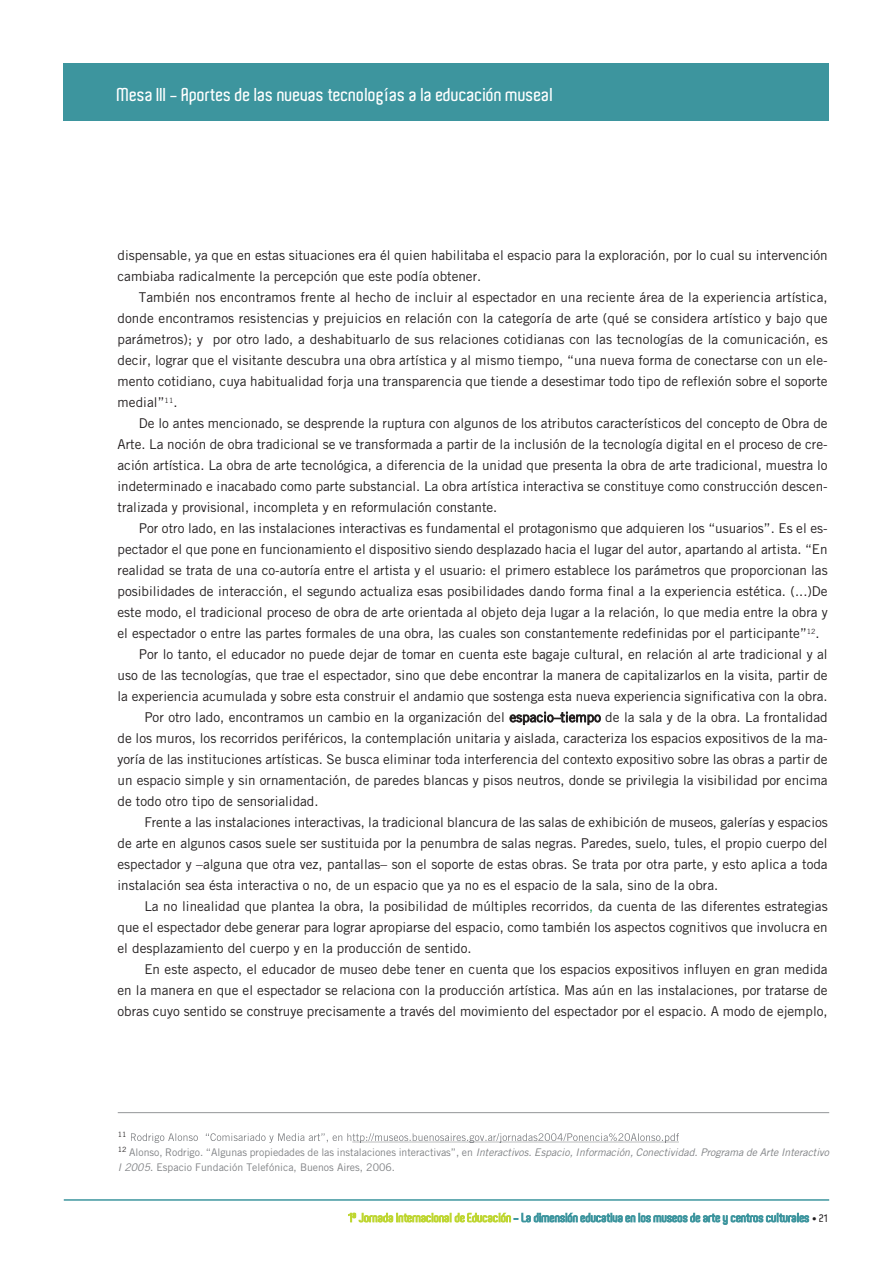
<style>
.page{position:relative;width:893px;height:1263px;background:#fff}
.page>*{position:absolute;margin:0;border:0;box-sizing:border-box;transform-origin:0 0}
.t1{font:600 18px "Aldo";color:#fff}
.t2{font:13.5px/21px "Trade Gothic";color:#231f20;text-align:justify}
.t3{font:600 12px "Aldo";color:#3d959e}
.t4{font:10.5px/15px "Trade Gothic";color:#808285}
.t5{font:7.2px "Trade Gothic";color:#231f20}
.s1{color:#119246}
.s2{font-style:italic}
.s3{color:#bed630}
.s4{font-family:"Trade Gothic";font-weight:400;font-size:9px;color:#231f20}
.s5{font-size:10.5px;color:#231f20}
</style>
<div class="page">
<div style="left:64px;top:64px;width:765px;height:57px;background:#3d959e"></div>
<hr style="left:64px;top:1199px;width:765px;height:2px;background:#3d959e">
<svg style="left:131px;top:1133px;width:89px;height:10px"></svg>
<svg style="left:352px;top:1133px;width:79px;height:10px"></svg>
<hr style="left:118px;top:1112px;width:711px;height:1px;background:#939598">
<h1 class="t1" style="left:117px;top:84px;width:438px">Mesa III - Aportes de las nuevas tecnologías a la educación museal</h1>
<p class="t2" style="left:118px;top:245px;width:712px">dispensable, ya que en estas situaciones era él quien habilitaba el espacio para la exploración, por lo cual su intervención cambiaba radicalmente la percepción que este podía obtener.</p>
<p class="t2" style="left:118px;top:287px;width:712px;text-indent:21px">También nos encontramos frente al hecho de incluir al espectador en una reciente área de la experiencia artística, donde encontramos resistencias y prejuicios en relación con la categoría de arte (qué se considera artístico y bajo que parámetros); y por otro lado, a deshabituarlo de sus relaciones cotidianas con las tecnologías de la comunicación, es decir, lograr que el visitante descubra una obra artística y al mismo tiempo, “una nueva forma de conectarse con un ele&shy;mento cotidiano, cuya habitualidad forja una transparencia que tiende a desestimar todo tipo de reflexión sobre el soporte medial”<sup>11</sup>.</p>
<p class="t2" style="left:118px;top:413px;width:712px;text-indent:21px">De lo antes mencionado, se desprende la ruptura con algunos de los atributos característicos del concepto de Obra de Arte. La noción de obra tradicional se ve transformada a partir de la inclusión de la tecnología digital en el proceso de cre&shy;ación artística. La obra de arte tecnológica, a diferencia de la unidad que presenta la obra de arte tradicional, muestra lo indeterminado e inacabado como parte substancial. La obra artística interactiva se constituye como construcción descen&shy;tralizada y provisional, incompleta y en reformulación constante.</p>
<p class="t2" style="left:139px;top:518px;width:690px">Por otro lado, en las instalaciones interactivas es fundamental el protagonismo que adquieren los “usuarios”. Es el es-</p>
<p class="t2" style="left:118px;top:539px;width:712px">pectador el que pone en funcionamiento el dispositivo siendo desplazado hacia el lugar del autor, apartando al artista. “En</p>
<p class="t2" style="left:118px;top:560px;width:712px">realidad se trata de una co-autoría entre el artista y el usuario: el primero establece los parámetros que proporcionan las</p>
<p class="t2" style="left:118px;top:581px;width:712px">posibilidades de interacción, el segundo actualiza esas posibilidades dando forma final a la experiencia estética. (...)De</p>
<p class="t2" style="left:118px;top:602px;width:712px">este modo, el tradicional proceso de obra de arte orientada al objeto deja lugar a la relación, lo que media entre la obra y</p>
<p class="t2" style="left:118px;top:623px;width:704px">el espectador o entre las partes formales de una obra, las cuales son constantemente redefinidas por el participante”<sup>12</sup>.</p>
<p class="t2" style="left:139px;top:644px;width:690px">Por lo tanto, el educador no puede dejar de tomar en cuenta este bagaje cultural, en relación al arte tradicional y al</p>
<p class="t2" style="left:118px;top:665px;width:712px">uso de las tecnologías, que trae el espectador, sino que debe encontrar la manera de capitalizarlos en la visita, partir de</p>
<p class="t2" style="left:118px;top:686px;width:712px">la experiencia acumulada y sobre esta construir el andamio que sostenga esta nueva experiencia significativa con la obra.</p>
<p class="t2" style="left:144px;top:707px;width:685px">Por otro lado, encontramos un cambio en la organización del espacio–tiempo de la sala y de la obra. La frontalidad</p>
<p class="t2" style="left:118px;top:728px;width:712px">de los muros, los recorridos periféricos, la contemplación unitaria y aislada, caracteriza los espacios expositivos de la ma-</p>
<p class="t2" style="left:118px;top:749px;width:712px">yoría de las instituciones artísticas. Se busca eliminar toda interferencia del contexto expositivo sobre las obras a partir de</p>
<p class="t2" style="left:118px;top:770px;width:712px">un espacio simple y sin ornamentación, de paredes blancas y pisos neutros, donde se privilegia la visibilidad por encima</p>
<p class="t2" style="left:118px;top:791px;width:202px">de todo otro tipo de sensorialidad.</p>
<p class="t2" style="left:144px;top:812px;width:685px">Frente a las instalaciones interactivas, la tradicional blancura de las salas de exhibición de museos, galerías y espacios</p>
<p class="t2" style="left:118px;top:833px;width:712px">de arte en algunos casos suele ser sustituida por la penumbra de salas negras. Paredes, suelo, tules, el propio cuerpo del</p>
<p class="t2" style="left:118px;top:854px;width:712px">espectador y –alguna que otra vez, pantallas– son el soporte de estas obras. Se trata por otra parte, y esto aplica a toda</p>
<p class="t2" style="left:118px;top:875px;width:602px">instalación sea ésta interactiva o no, de un espacio que ya no es el espacio de la sala, sino de la obra.</p>
<p class="t2" style="left:144px;top:896px;width:685px">La no linealidad que plantea la obra, la posibilidad de múltiples recorridos<span class="s1">,</span> da cuenta de las diferentes estrategias</p>
<p class="t2" style="left:118px;top:917px;width:712px">que el espectador debe generar para lograr apropiarse del espacio, como también los aspectos cognitivos que involucra en</p>
<p class="t2" style="left:118px;top:938px;width:355px">el desplazamiento del cuerpo y en la producción de sentido.</p>
<p class="t2" style="left:144px;top:959px;width:685px">En este aspecto, el educador de museo debe tener en cuenta que los espacios expositivos influyen en gran medida</p>
<p class="t2" style="left:118px;top:980px;width:712px">en la manera en que el espectador se relaciona con la producción artística. Mas aún en las instalaciones, por tratarse de</p>
<p class="t2" style="left:118px;top:1001px;width:712px">obras cuyo sentido se construye precisamente a través del movimiento del espectador por el espacio. A modo de ejemplo,</p>
<p class="t5" style="left:118px;top:1130px;width:10px">11</p>
<p class="t4" style="left:118px;top:1144px;width:716px"><sup>12</sup> Alonso, Rodrigo. “Algunas propiedades de las instalaciones interactivas”, en <span class="s2">Interactivos.Espacio,Información,Conectividad.ProgramadeArteInteractivo<br>I2005</span>. Espacio Fundación Telefónica, Buenos Aires, 2006.</p>
<p class="t3" style="left:349px;top:1211px;width:481px"><span class="s3">1</span><sup>a</sup> <span class="s3">Jornada Internacional de Educación</span> - La dimensión educativa en los museos de arte y centros culturales <span class="s4">•</span> <span class="s5">21</span></p>
</div>
